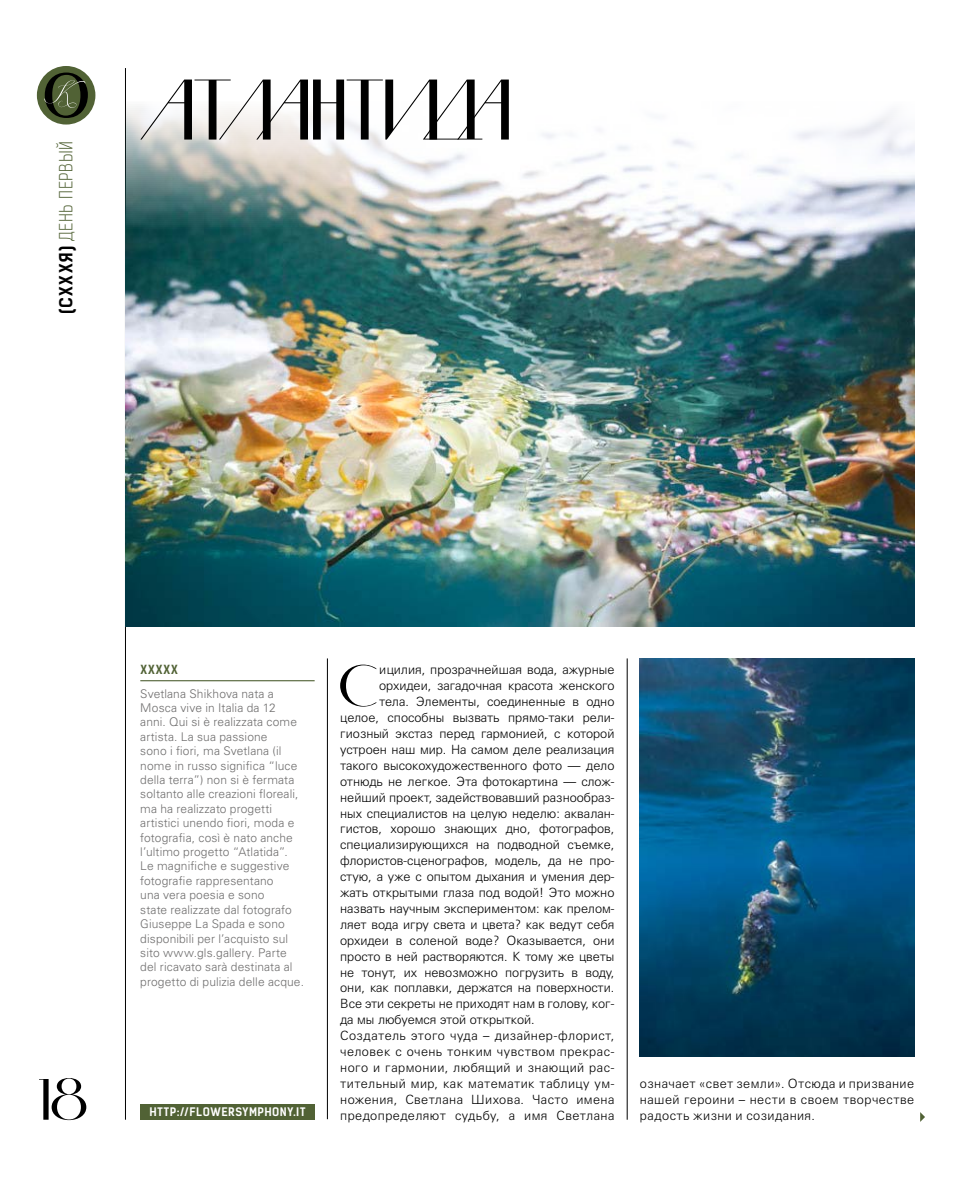
<style>
.page{position:relative;width:978px;height:1191px;background:#fff}
.page>*{position:absolute;margin:0;border:0;box-sizing:border-box;transform-origin:0 0}
.t1{font:84px "Oldsman No.1";letter-spacing:-.07em;color:#000}
.t2{font:57.3px "Oldsman No.1";color:#000}
.t3{font:57px "Oldsman No.1";color:#000}
.t4{font:17.25px "Kelson Sans Light RU";letter-spacing:.04em;color:#516235}
.t5{font:300 12.75px/15.9px "Univers LTCYR";color:#000;text-align:justify}
.t6{font:300 12.75px "Univers LTCYR";letter-spacing:.03em;color:#000}
.t7{font:300 12.75px "Univers LTCYR";letter-spacing:.035em;color:#000}
.t8{font:300 12px/14.4px "Univers LT";letter-spacing:.01em;color:#706f6f}
.t9{font:12px "Kelson Sans Bold RU";letter-spacing:.085em;color:#516235}
.t10{font:11.25px "Kelson Sans Bold RU";letter-spacing:.045em;color:#fff}
.s1{font-family:"Kelson Sans Bold RU";color:#000}
</style>
<div class="page">
<hr style="left:125px;top:68px;width:1px;height:1051px;background:#000">
<svg style="left:37px;top:66px;width:58px;height:59px"></svg>
<hr style="left:327px;top:658px;width:1px;height:461px;background:#000">
<hr style="left:627px;top:658px;width:1px;height:461px;background:#000">
<img style="left:126px;top:106px;width:788px;height:520px">
<div style="left:140px;top:1103px;width:175px;height:16px;background:#516235"></div>
<hr style="left:140px;top:680px;width:175px;height:1px;background:#516235">
<img style="left:640px;top:658px;width:274px;height:398px">
<svg style="left:920px;top:1112px;width:5px;height:10px"></svg>
<h3 class="t4" style="left:56px;top:313px;width:174px;rotate:-90deg"><span class="s1">(СXXXЯ)</span> ДЕНЬ ПЕРВЫЙ</h3>
<h1 class="t1" style="left:140px;top:72px;width:373px">Атлантида</h1>
<h3 class="t3" style="left:39px;top:1073px;width:50px">18</h3>
<p class="t9" style="left:140px;top:662px;width:39px">XXXXX</p>
<p class="t8" style="left:140px;top:686px;width:165px">Svetlana Shikhova nata a<br>Mosca vive in Italia da 12 anni. Qui si è realizzata come artista. La sua passione<br>sono i fiori, ma Svetlana (il nome in russo significa “luce della terra”) non si è fermata soltanto alle creazioni floreali, ma ha realizzato progetti artistici unendo fiori, moda e fotografia, così è nato anche l’ultimo progetto “Atlatida”.<br>Le magnifiche e suggestive fotografie rappresentano<br>una vera poesia e sono<br>state realizzate dal fotografo<br>Giuseppe La Spada e sono disponibili per l’acquisto sul sito www.gls.gallery. Parte del ricavato sarà destinata al progetto di pulizia delle acque.</p>
<p class="t10" style="left:150px;top:1104px;width:157px">HTTP://FLOWERSYMPHONY.IT</p>
<h2 class="t2" style="left:339px;top:660px;width:39px">С</h2>
<p class="t5" style="left:379px;top:662px;width:237px">ицилия, прозрачнейшая вода, ажурные</p>
<p class="t5" style="left:379px;top:677px;width:237px">орхидеи, загадочная красота женского</p>
<p class="t5" style="left:379px;top:693px;width:237px">тела. Элементы, соединенные в одно</p>
<p class="t5" style="left:340px;top:709px;width:276px">целое, способны вызвать прямо-таки рели-</p>
<p class="t5" style="left:340px;top:725px;width:276px">гиозный экстаз перед гармонией, с которой</p>
<p class="t5" style="left:340px;top:741px;width:276px">устроен наш мир. На самом деле реализация</p>
<p class="t5" style="left:340px;top:757px;width:276px">такого высокохудожественного фото — дело</p>
<p class="t5" style="left:340px;top:773px;width:276px">отнюдь не легкое. Эта фотокартина — слож-</p>
<p class="t5" style="left:340px;top:789px;width:276px">нейший проект, задействовавший разнообраз-</p>
<p class="t5" style="left:340px;top:805px;width:276px">ных специалистов на целую неделю: аквалан-</p>
<p class="t5" style="left:340px;top:821px;width:276px">гистов, хорошо знающих дно, фотографов,</p>
<p class="t5" style="left:340px;top:836px;width:276px">специализирующихся на подводной съемке,</p>
<p class="t5" style="left:340px;top:852px;width:276px">флористов-cценографов, модель, да не про-</p>
<p class="t5" style="left:340px;top:868px;width:276px">стую, а уже с опытом дыхания и умения дер-</p>
<p class="t5" style="left:340px;top:884px;width:276px">жать открытыми глаза под водой! Это можно</p>
<p class="t5" style="left:340px;top:900px;width:276px">назвать научным экспериментом: как прелом-</p>
<p class="t5" style="left:340px;top:916px;width:276px">ляет вода игру света и цвета? как ведут себя</p>
<p class="t5" style="left:340px;top:932px;width:276px">орхидеи в соленой воде? Оказывается, они</p>
<p class="t5" style="left:340px;top:948px;width:276px">просто в ней растворяются. К тому же цветы</p>
<p class="t5" style="left:340px;top:964px;width:276px">не тонут, их невозможно погрузить в воду,</p>
<p class="t5" style="left:340px;top:980px;width:276px">они, как поплавки, держатся на поверхности.</p>
<p class="t5" style="left:340px;top:995px;width:276px">Все эти секреты не приходят нам в голову, ког-</p>
<p class="t5" style="left:340px;top:1011px;width:196px">да мы любуемся этой открыткой.</p>
<p class="t6" style="left:340px;top:1028px;width:276px">Создатель этого чуда – дизайнер-флорист,</p>
<p class="t7" style="left:340px;top:1044px;width:276px">человек с очень тонким чувством прекрас-</p>
<p class="t7" style="left:340px;top:1060px;width:276px">ного и гармонии, любящий и знающий рас-</p>
<p class="t6" style="left:340px;top:1076px;width:276px">тительный мир, как математик таблицу ум-</p>
<p class="t6" style="left:340px;top:1092px;width:276px">ножения, Светлана Шихова. Часто имена</p>
<p class="t7" style="left:340px;top:1107px;width:276px">предопределяют судьбу, а имя Светлана</p>
<p class="t5" style="left:640px;top:1075px;width:276px">означает «свет земли». Отсюда и призвание нашей героини – нести в своем творчестве радость жизни и созидания.</p>
</div>
